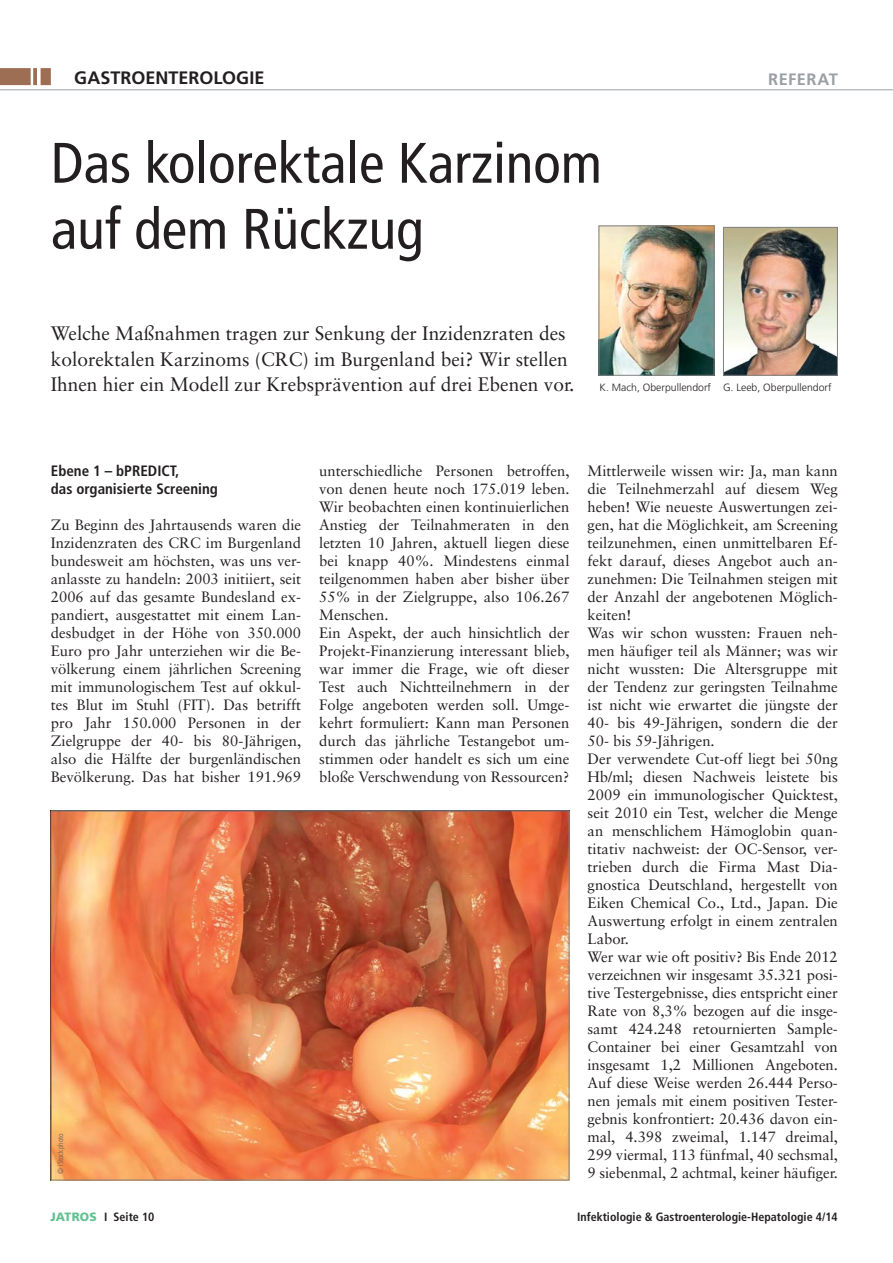
<style>
.page{position:relative;width:893px;height:1263px;background:#fff}
.page>*{position:absolute;margin:0;border:0;box-sizing:border-box;transform-origin:0 0}
.t1{font:condensed 57px/66px "Frutiger LT Std";color:#231f20}
.t2{font:19.5px/25.5px "Sabon";color:#231f20}
.t3{font:700 18px "Frutiger LT Std";color:#231f20}
.t4{font:700 16.5px "Frutiger LT Std";letter-spacing:.02em;color:#9ba0a3}
.t5{font:15px/18px "Sabon";color:#231f20}
.t6{font:700 condensed 15px/18px "Frutiger LT Std";color:#231f20}
.t7{font:700 condensed 12px "Frutiger LT Std";color:#231f20}
.t8{font:300 10.5px "Frutiger LT Std";color:#231f20}
.t9{font:300 condensed 7.5px "Frutiger LT Std";letter-spacing:.005em;color:#58595b}
.s1{font-weight:900;font-stretch:normal;color:#63c191}
</style>
<div class="page">
<hr style="left:0;top:89px;width:892px;height:1px;background:#9ba0a3">
<svg style="left:0;top:68px;width:51px;height:17px"></svg>
<img style="left:725px;top:229px;width:110px;height:145px">
<div style="left:723px;top:227px;width:114px;height:149px;border:1px solid #808285"></div>
<img style="left:600px;top:227px;width:112px;height:147px">
<div style="left:598px;top:225px;width:116px;height:151px;border:1px solid #808285"></div>
<img style="left:53px;top:812px;width:514px;height:367px">
<p class="t3" style="left:74px;top:69px;width:192px">GASTROENTEROLOGIE</p>
<p class="t4" style="left:768px;top:71px;width:71px">REFERAT</p>
<h1 class="t1" style="left:51px;top:133px;width:552px">Das kolorektale Karzinom auf dem Rückzug</h1>
<h2 class="t2" style="left:51px;top:322px;width:525px">Welche Maßnahmen tragen zur Senkung der Inzidenzraten des kolorektalen Karzinoms (CRC) im Burgenland bei? Wir stellen<br>Ihnen hier ein Modell zur Krebsprävention auf drei Ebenen vor.</h2>
<p class="t8" style="left:599px;top:383px;width:233px">K. Mach, Oberpullendorf G. Leeb, Oberpullendorf</p>
<p class="t6" style="left:51px;top:462px;width:169px">Ebene 1 – bPREDICT,<br>das organisierte Screening</p>
<p class="t5" style="left:51px;top:517px;width:252px;text-align:justify">Zu Beginn des Jahrtausends waren die Inzidenzraten des CRC im Burgenland bundesweit am höchsten, was uns ver&shy;anlasste zu handeln: 2003 initiiert, seit 2006 auf das gesamte Bundesland ex&shy;pandiert, ausgestattet mit einem Lan&shy;desbudget in der Höhe von 350.000<br>Euro pro Jahr unterziehen wir die Be&shy;völkerung einem jährlichen Screening mit immunologischem Test auf okkul - tes Blut im Stuhl (FIT). Das betrifft pro Jahr 150.000 Personen in der Zielgruppe der 40- bis 80-Jährigen, also die Hälfte der burgenländischen Bevölkerung. Das hat bisher 191.969</p>
<p class="t9" style="left:57px;top:1174px;width:42px;rotate:-90deg">© iStockphoto</p>
<p class="t7" style="left:50px;top:1211px;width:106px"><span class="s1">JATROS</span> I Seite 10</p>
<p class="t5" style="left:319px;top:463px;width:252px">unterschiedliche Personen betroffen, von denen heute noch 175.019 leben.<br>Wir beobachten einen kontinuierlichen Anstieg der Teilnahmeraten in den letzten 10 Jahren, aktuell liegen diese bei knapp 40%. Mindestens einmal teilgenommen haben aber bisher über 55% in der Zielgruppe, also 106.267<br>Menschen.<br>Ein Aspekt, der auch hinsichtlich der Projekt-Finanzierung interessant blieb, war immer die Frage, wie oft dieser Test auch Nichtteilnehmern in der Folge angeboten werden soll. Umge&shy;kehrt formuliert: Kann man Per sonen durch das jährliche Testange bot um&shy;stimmen oder handelt es sich um eine bloße Verschwendung von Ressourcen?</p>
<p class="t5" style="left:587px;top:463px;width:252px">Mittlerweile wissen wir: Ja, man kann die Teilnehmerzahl auf diesem Weg heben! Wie neueste Auswertungen zei&shy;gen, hat die Möglichkeit, am Screening teilzunehmen, einen unmittelbaren Ef&shy;fekt darauf, dieses Angebot auch an&shy;zunehmen: Die Teilnahmen steigen mit der Anzahl der angebotenen Möglich&shy;keiten!<br>Was wir schon wussten: Frauen neh&shy;men häufiger teil als Männer; was wir nicht wussten: Die Altersgruppe mit der Tendenz zur geringsten Teilnahme ist nicht wie erwartet die jüngste der 40- bis 49-Jährigen, sondern die der 50- bis 59-Jährigen.<br>Der verwendete Cut-off liegt bei 50ng Hb/ml; diesen Nachweis leistete bis 2009 ein immunologischer Quicktest, seit 2010 ein Test, welcher die Menge an menschlichem Hämoglobin quan&shy;titativ nachweist: der OC-Sensor, ver&shy;trieben durch die Firma Mast Dia&shy;gnostica Deutschland, hergestellt von Eiken Chemical Co., Ltd., Japan. Die Auswertung erfolgt in einem zentralen Labor.<br>Wer war wie oft positiv? Bis Ende 2012 verzeichnen wir insgesamt 35.321 po si&shy;tive Testergebnisse, dies entspricht einer Rate von 8,3% bezogen auf die insge&shy;samt 424.248 retournierten Sample-Container bei einer Gesamtzahl von insgesamt 1,2 Millionen Angeboten.<br>Auf diese Weise werden 26.444 Perso&shy;nen jemals mit einem positiven Tester&shy;gebnis konfrontiert: 20.436 davon ein&shy;mal, 4.398 zweimal, 1.147 drei mal, 299 viermal, 113 fünfmal, 40 sechsmal, 9 siebenmal, 2 achtmal, keiner häufiger.</p>
<p class="t7" style="left:577px;top:1211px;width:262px">Infektiologie &amp; Gastroenterologie-Hepatologie 4/14</p>
</div>
